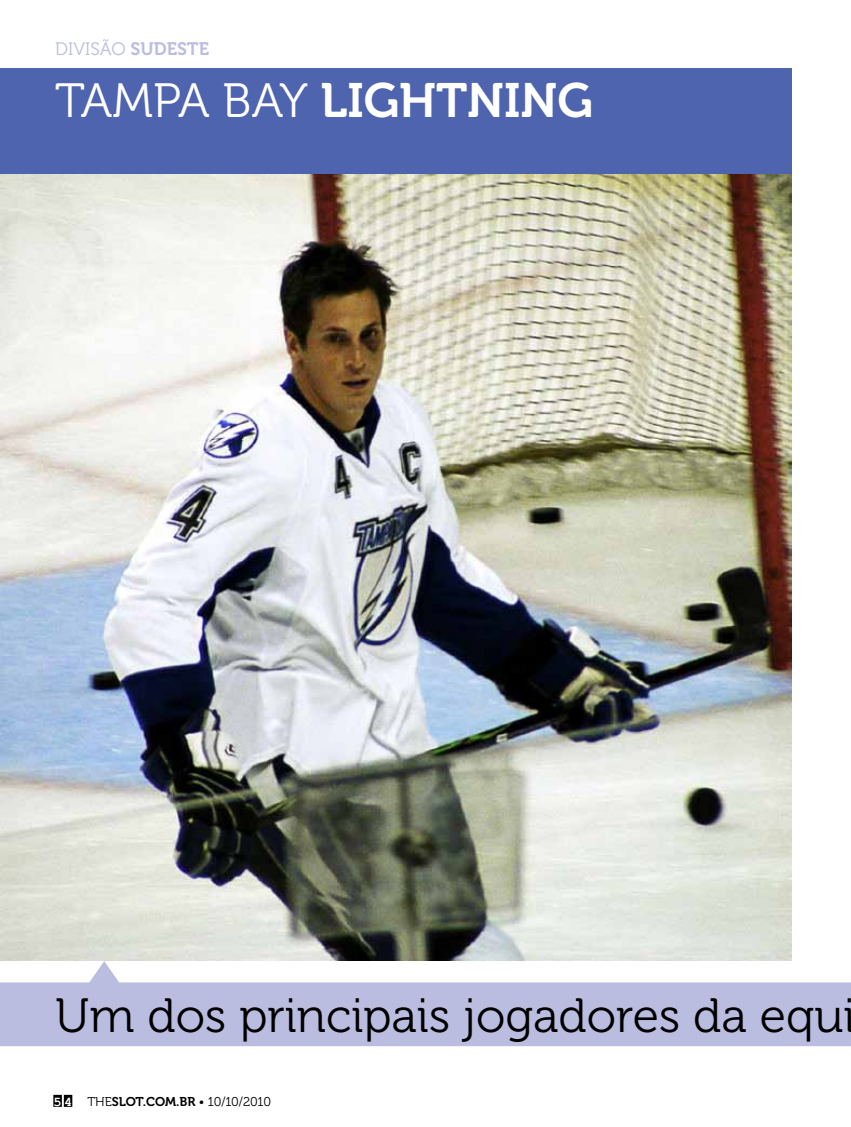
<style>
.page{position:relative;width:851px;height:1127px;background:#fff}
.page>*{position:absolute;margin:0;border:0;box-sizing:border-box;transform-origin:0 0}
.t1{font:48px "Museo 300";color:#000}
.t2{font:48px "Museo 700";color:#fff}
.t3{font:18px "Museo 300";color:#babde0}
.t4{font:12.75px "Museo 300";letter-spacing:-.02em;color:#000}
.s1{font-family:"Museo 700"}
.s2{font-family:"Museo 300"}
.s3{font-family:"Courier New";font-weight:700;font-size:13.5px;color:#fff}
</style>
<div class="page">
<svg style="left:53px;top:1095px;width:19px;height:12px"></svg>
<div style="left:0;top:68px;width:791px;height:106px;background:#4f64ae"></div>
<svg style="left:0;top:961px;width:850px;height:85px;fill:#babde0"></svg>
<img style="left:0;top:174px;width:791px;height:786px">
<p class="t3" style="left:55px;top:39px;width:155px">Divisão <span class="s1">SUDESTE</span></p>
<p class="t2" style="left:55px;top:73px;width:539px"><span class="s2">Tampa Bay</span> LIGHTNING</p>
<p class="t1" style="left:55px;top:990px;width:801px">Um dos principais jogadores da equi</p>
<p class="t4" style="left:53px;top:1094px;width:219px"><span class="s3">5 4</span> THE<span class="s1">SLOT.COM.BR</span> • 10/10/2010</p>
</div>
